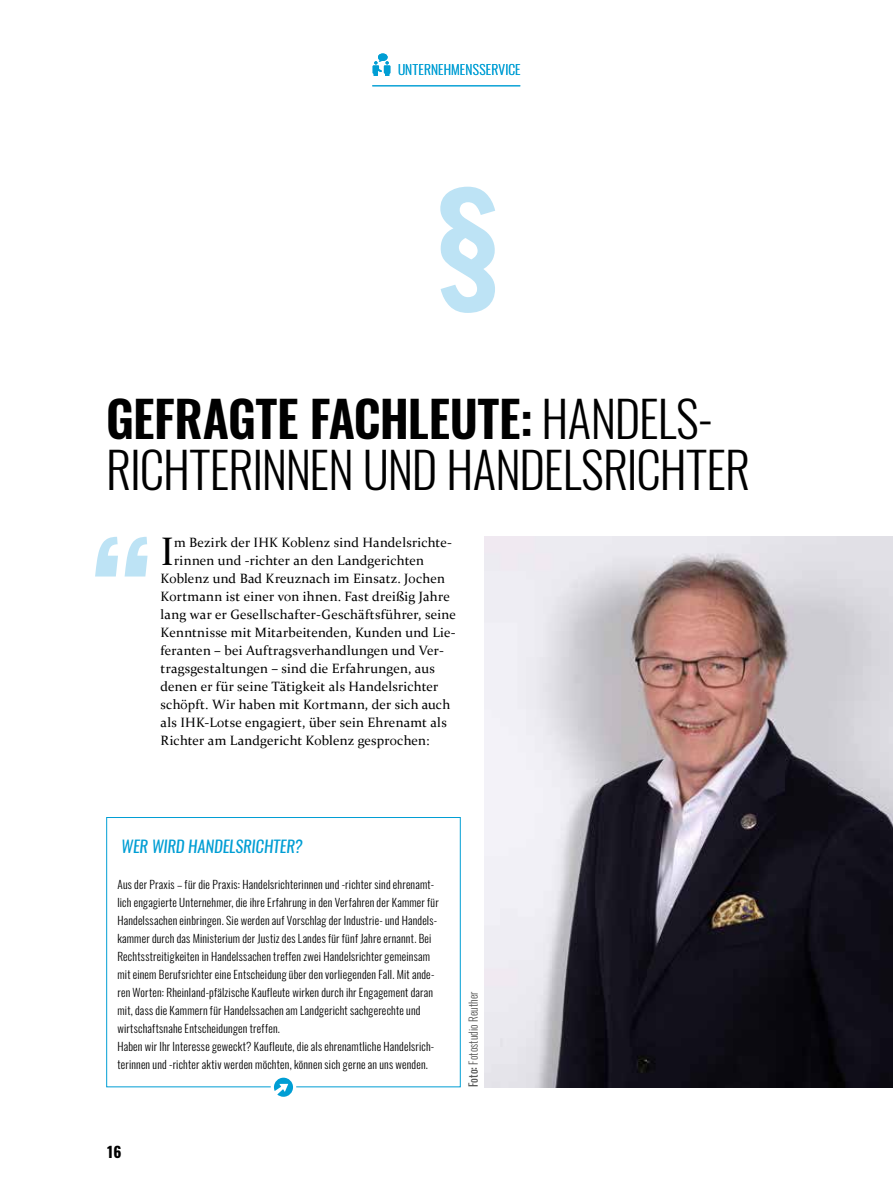
<style>
.page{position:relative;width:893px;height:1191px;background:#fff}
.page>*{position:absolute;margin:0;border:0;box-sizing:border-box;transform-origin:0 0}
.t1{font:300 49.5px/51px "Oswald";letter-spacing:-.02em;color:#000}
.t2{font:39.9px "Constantia";color:#000}
.t3{font:italic 16.5px "Oswald";letter-spacing:-.01em;color:#009ed4}
.t4{font:700 15px "Oswald";color:#000}
.t5{font:13.5px "Constantia";letter-spacing:.015em;color:#000}
.t6{font:300 13.5px "Oswald";letter-spacing:.015em;color:#009ed4}
.t7{font:300 11.25px/18px "Oswald";letter-spacing:.015em;color:#000}
.t8{font:300 11.25px "Oswald";letter-spacing:.01em;color:#575756}
.s1{font-weight:600}
.s2{font-weight:400}
.s3{font-weight:500}
</style>
<div class="page">
<img style="left:485px;top:537px;width:408px;height:550px">
<div style="left:106px;top:817px;width:355px;height:270px;border:1px solid #009ed4"></div>
<div style="left:271px;top:1074px;width:25px;height:26px;background:#fff;border-radius:50%"></div>
<svg style="left:274px;top:1077px;width:19px;height:19px"></svg>
<svg style="left:440px;top:187px;width:55px;height:126px"></svg>
<hr style="left:372px;top:85px;width:148px;height:1px;background:#009ed4">
<svg style="left:373px;top:53px;width:17px;height:23px"></svg>
<svg style="left:95px;top:537px;width:53px;height:39px"></svg>
<p class="t6" style="left:398px;top:60px;width:124px">UNTERNEHMENSSERVICE</p>
<h1 class="t1" style="left:106px;top:393px;width:645px"><span class="s1">GEFRAGTE FACHLEUTE:</span> HANDELS-<br>RICHTERINNEN UND HANDELSRICHTER</h1>
<h2 class="t2" style="left:161px;top:524px;width:15px">I</h2>
<p class="t5" style="left:174px;top:533px;width:279px">m Bezirk der IHK Koblenz sind Handelsrichte-</p>
<p class="t5" style="left:174px;top:551px;width:251px">rinnen und -richter an den Landgerichten</p>
<p class="t5" style="left:161px;top:569px;width:286px">Koblenz und Bad Kreuznach im Einsatz. Jochen</p>
<p class="t5" style="left:161px;top:587px;width:291px">Kortmann ist einer von ihnen. Fast dreißig Jahre</p>
<p class="t5" style="left:161px;top:605px;width:297px">lang war er Gesellschafter-Geschäftsführer, seine</p>
<p class="t5" style="left:161px;top:623px;width:297px">Kenntnisse mit Mitarbeitenden, Kunden und Lie-</p>
<p class="t5" style="left:161px;top:641px;width:285px">feranten – bei Auftragsverhandlungen und Ver-</p>
<p class="t5" style="left:161px;top:659px;width:276px">tragsgestaltungen – sind die Erfahrungen, aus</p>
<p class="t5" style="left:161px;top:677px;width:279px">denen er für seine Tätigkeit als Handelsrichter</p>
<p class="t5" style="left:161px;top:695px;width:291px">schöpft. Wir haben mit Kortmann, der sich auch</p>
<p class="t5" style="left:161px;top:713px;width:288px">als IHK-Lotse engagiert, über sein Ehrenamt als</p>
<p class="t5" style="left:161px;top:731px;width:271px">Richter am Landgericht Koblenz gesprochen:</p>
<h3 class="t3" style="left:121px;top:835px;width:183px">WER WIRD HANDELSRICHTER?</h3>
<p class="t7" style="left:117px;top:875px;width:323px">Aus der Praxis – für die Praxis: Handelsrichterinnen und -richter sind ehrenamt&shy;lich engagierte Unternehmer, die ihre Erfahrung in den Verfahren der Kammer für Handelssachen einbringen. Sie werden auf Vorschlag der Industrie- und Handels&shy;kammer durch das Ministerium der Justiz des Landes für fünf Jahre ernannt. Bei Rechtsstreitigkeiten in Handelssachen treffen zwei Handelsrichter gemeinsam mit einem Berufsrichter eine Entscheidung über den vorliegenden Fall. Mit ande&shy;ren Worten: Rheinland-pfälzische Kaufleute wirken durch ihr Engagement daran mit, dass die Kammern für Handelssachen am Landgericht sachgerechte und wirtschaftsnahe Entscheidungen treffen.<br>Haben wir Ihr Interesse geweckt? Kaufleute, die als ehrenamtliche Handelsrich&shy;terinnen und -richter aktiv werden möchten, können sich gerne an uns wenden.</p>
<h3 class="t4" style="left:106px;top:1141px;width:17px">16</h3>
<p class="t8" style="left:466px;top:1087px;width:97px;rotate:-90deg"><span class="s2">Foto</span><span class="s3">:</span> Fotostudio Reuther</p>
</div>
